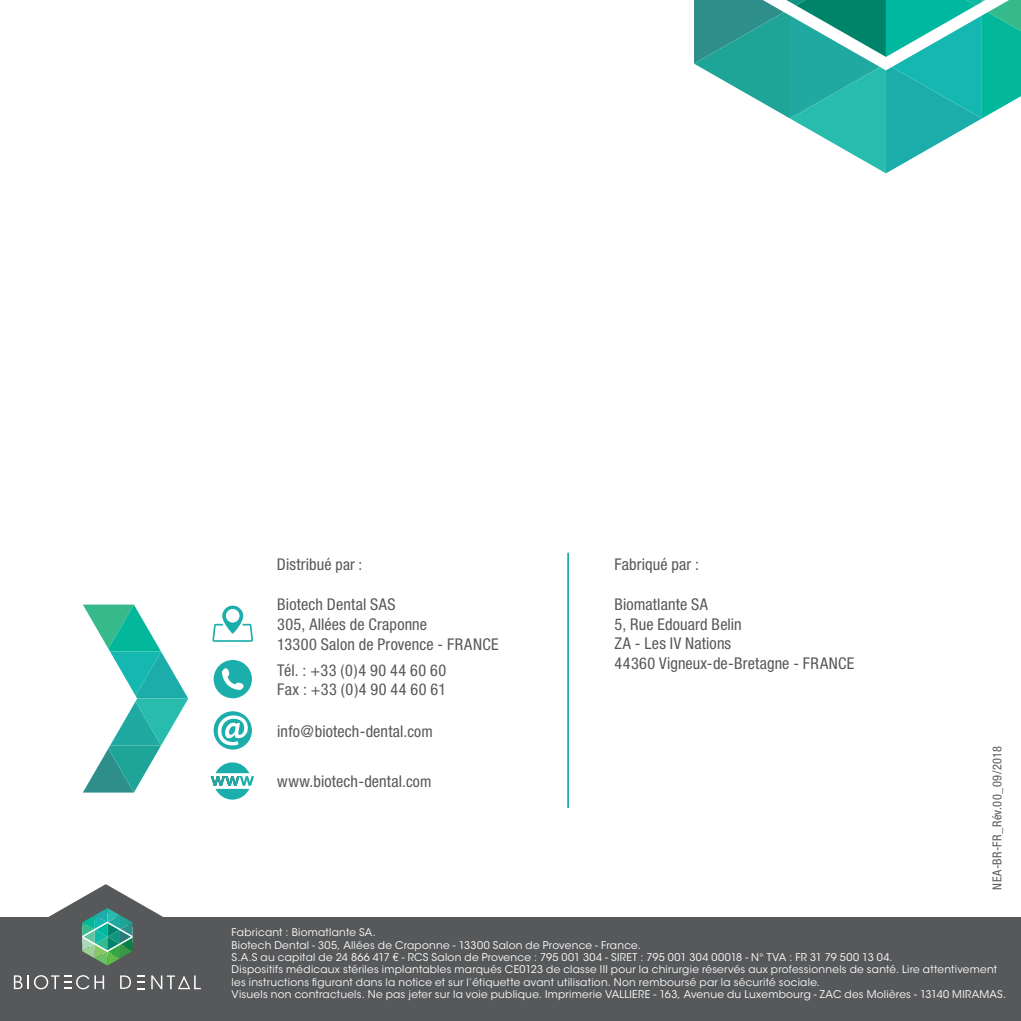
<style>
.page{position:relative;width:1021px;height:1021px;background:#fff}
.page>*{position:absolute;margin:0;border:0;box-sizing:border-box;transform-origin:0 0}
.paragraphes_textes{font:condensed 16.2px "Helvetica Neue";letter-spacing:.01em;color:#57585a}
.paragraphes_textes-2{font:condensed 12.4px "Helvetica Neue";letter-spacing:.03em;color:#57585a}
.t1{font:10.6px/12.4px "ITC Avant Garde Std";letter-spacing:.025em;color:#fff}
.s1{font-size:15.8px}
</style>
<div class="page">
<div style="left:0;top:917px;width:1020px;height:103px;background:#57585a"></div>
<svg style="left:14px;top:884px;width:187px;height:105px"></svg>
<svg style="left:83px;top:604px;width:105px;height:188px"></svg>
<svg style="left:212px;top:605px;width:41px;height:36px"></svg>
<svg style="left:214px;top:660px;width:38px;height:38px"></svg>
<svg style="left:214px;top:711px;width:38px;height:38px"></svg>
<svg style="left:211px;top:762px;width:43px;height:37px"></svg>
<svg style="left:694px;top:0;width:326px;height:173px"></svg>
<hr style="left:567px;top:552px;width:2px;height:256px;background:#1baeab">
<p class="paragraphes_textes" style="left:277px;top:555px;width:87px">Distribué <span class="s1">par :</span></p>
<p class="paragraphes_textes" style="left:277px;top:595px;width:120px">Biotech Dental SAS</p>
<p class="paragraphes_textes" style="left:277px;top:615px;width:151px">305, Allées de Craponne</p>
<p class="paragraphes_textes" style="left:277px;top:635px;width:223px">13300 Salon de Provence - FRANCE</p>
<p class="paragraphes_textes" style="left:277px;top:660px;width:170px">Tél. : +33 (0)4 90 44 60 60</p>
<p class="paragraphes_textes" style="left:277px;top:680px;width:170px">Fax : +33 (0)4 90 44 60 61</p>
<p class="paragraphes_textes" style="left:277px;top:721px;width:157px">info@biotech-dental.<span class="s1">com</span></p>
<p class="paragraphes_textes" style="left:277px;top:771px;width:156px">www.biotech-dental.<span class="s1">com</span></p>
<p class="paragraphes_textes" style="left:614px;top:555px;width:86px">Fabriqué par :</p>
<p class="paragraphes_textes" style="left:614px;top:594px;width:95px">Biomatlante SA</p>
<p class="paragraphes_textes" style="left:614px;top:614px;width:129px">5, Rue Edouard Belin</p>
<p class="paragraphes_textes" style="left:614px;top:634px;width:118px">ZA - Les IV Nations</p>
<p class="paragraphes_textes" style="left:614px;top:654px;width:241px">44360 Vigneux-de-Bretagne - FRANCE</p>
<p class="paragraphes_textes-2" style="left:990px;top:889px;width:145px;rotate:-90deg">NEA-BR-FR_Rév.00_09/2018</p>
<p class="t1" style="left:231px;top:926px;width:146px">Fabricant : Biomatlante SA.</p>
<p class="t1" style="left:231px;top:938px;width:411px">Biotech Dental - 305, Allées de Craponne - 13300 Salon de Provence - France.</p>
<p class="t1" style="left:231px;top:951px;width:662px">S.A.S au capital de 24 866 417 € - RCS Salon de Provence : 795 001 304 - SIRET : 795 001 304 00018 - N° TVA : FR 31 79 500 13 04.</p>
<p class="t1" style="left:231px;top:963px;width:767px">Dispositifs médicaux stériles implantables marqués CE0123 de classe III pour la chirurgie réservés aux professionnels de santé. Lire attentivement les instructions figurant dans la notice et sur l’étiquette avant utilisation. Non remboursé par la sécurité sociale.</p>
<p class="t1" style="left:231px;top:988px;width:776px">Visuels non contractuels. Ne pas jeter sur la voie publique. Imprimerie VALLIERE - 163, Avenue du Luxembourg - ZAC des Molières - 13140 MIRAMAS.</p>
</div>
